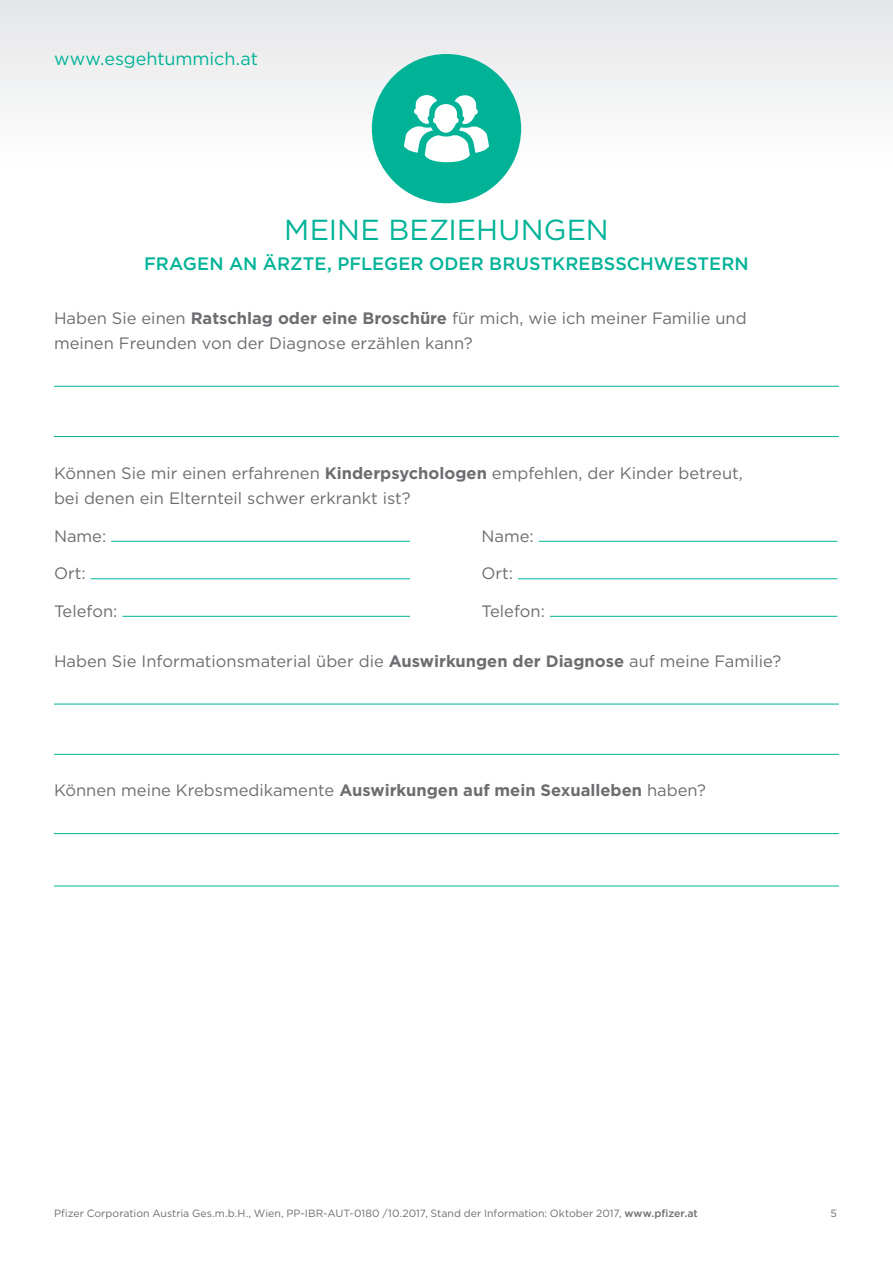
<style>
.page{position:relative;width:893px;height:1263px;background:#fff}
.page>*{position:absolute;margin:0;border:0;box-sizing:border-box;transform-origin:0 0}
.t1{font:28.95px "Gotham";letter-spacing:.005em;color:#00b397}
.t2{font:500 18px "Gotham";letter-spacing:.005em;color:#00b397}
.t3{font:18px "Gotham";letter-spacing:-.005em;color:#00b397}
.t4{font:16.5px/25.5px "Gotham";color:#6c6d70}
.t5{font:10.5px "Gotham";color:#6c6d70}
.s1{font-weight:700}
.s2{font-weight:500}
</style>
<div class="page">
<div style="left:0;top:0;width:893px;height:106px;background:#ededee"></div>
<svg style="left:171px;top:0;width:551px;height:189px"></svg>
<div style="left:372px;top:54px;width:149px;height:149px;background:#00b397;border-radius:50%"></div>
<hr style="left:54px;top:386px;width:785px;height:1px;background:#00b397">
<hr style="left:54px;top:436px;width:785px;height:1px;background:#00b397">
<hr style="left:111px;top:541px;width:299px;height:1px;background:#00b397">
<hr style="left:539px;top:541px;width:298px;height:1px;background:#00b397">
<hr style="left:91px;top:578px;width:319px;height:1px;background:#00b397">
<hr style="left:518px;top:578px;width:319px;height:1px;background:#00b397">
<hr style="left:122px;top:616px;width:288px;height:1px;background:#00b397">
<hr style="left:550px;top:616px;width:287px;height:1px;background:#00b397">
<hr style="left:54px;top:704px;width:785px;height:1px;background:#00b397">
<hr style="left:54px;top:754px;width:785px;height:1px;background:#00b397">
<hr style="left:54px;top:833px;width:785px;height:1px;background:#00b397">
<hr style="left:54px;top:885px;width:785px;height:1px;background:#00b397">
<svg style="left:404px;top:95px;width:85px;height:67px"></svg>
<p class="t3" style="left:54px;top:47px;width:205px">www.esgehtummich.at</p>
<h1 class="t1" style="left:284px;top:211px;width:326px">MEINE BEZIEHUNGEN</h1>
<p class="t2" style="left:144px;top:252px;width:606px">FRAGEN AN ÄRZTE, PFLEGER ODER BRUSTKREBSSCHWESTERN</p>
<p class="t4" style="left:54px;top:305px;width:694px">Haben Sie einen <span class="s1">Ratschlag oder eine Broschüre</span> für mich, wie ich meiner Familie und meinen Freunden von der Diagnose erzählen kann?</p>
<p class="t4" style="left:54px;top:460px;width:690px">Können Sie mir einen erfahrenen <span class="s1">Kinderpsychologen</span> empfehlen, der Kinder betreut, bei denen ein Elternteil schwer erkrankt ist?</p>
<p class="t4" style="left:54px;top:523px;width:54px">Name:</p>
<p class="t4" style="left:481px;top:523px;width:54px">Name:</p>
<p class="t4" style="left:54px;top:560px;width:33px">Ort:</p>
<p class="t4" style="left:481px;top:560px;width:33px">Ort:</p>
<p class="t4" style="left:54px;top:598px;width:65px">Telefon:</p>
<p class="t4" style="left:481px;top:598px;width:65px">Telefon:</p>
<p class="t4" style="left:54px;top:648px;width:729px">Haben Sie Informationsmaterial über die <span class="s1">Auswirkungen der Diagnose</span> auf meine Familie?</p>
<p class="t4" style="left:54px;top:777px;width:653px">Können meine Krebsmedikamente <span class="s1">Auswirkungen auf mein Sexualleben</span> haben?</p>
<p class="t5" style="left:54px;top:1206px;width:645px">Pfizer Corporation Austria Ges.m.b.H., Wien, PP-IBR-AUT-0180 /10.2017, Stand der Information: Oktober 2017, <span class="s2">www.pfizer.at</span></p>
<p class="t5" style="left:831px;top:1206px;width:8px">5</p>
</div>
